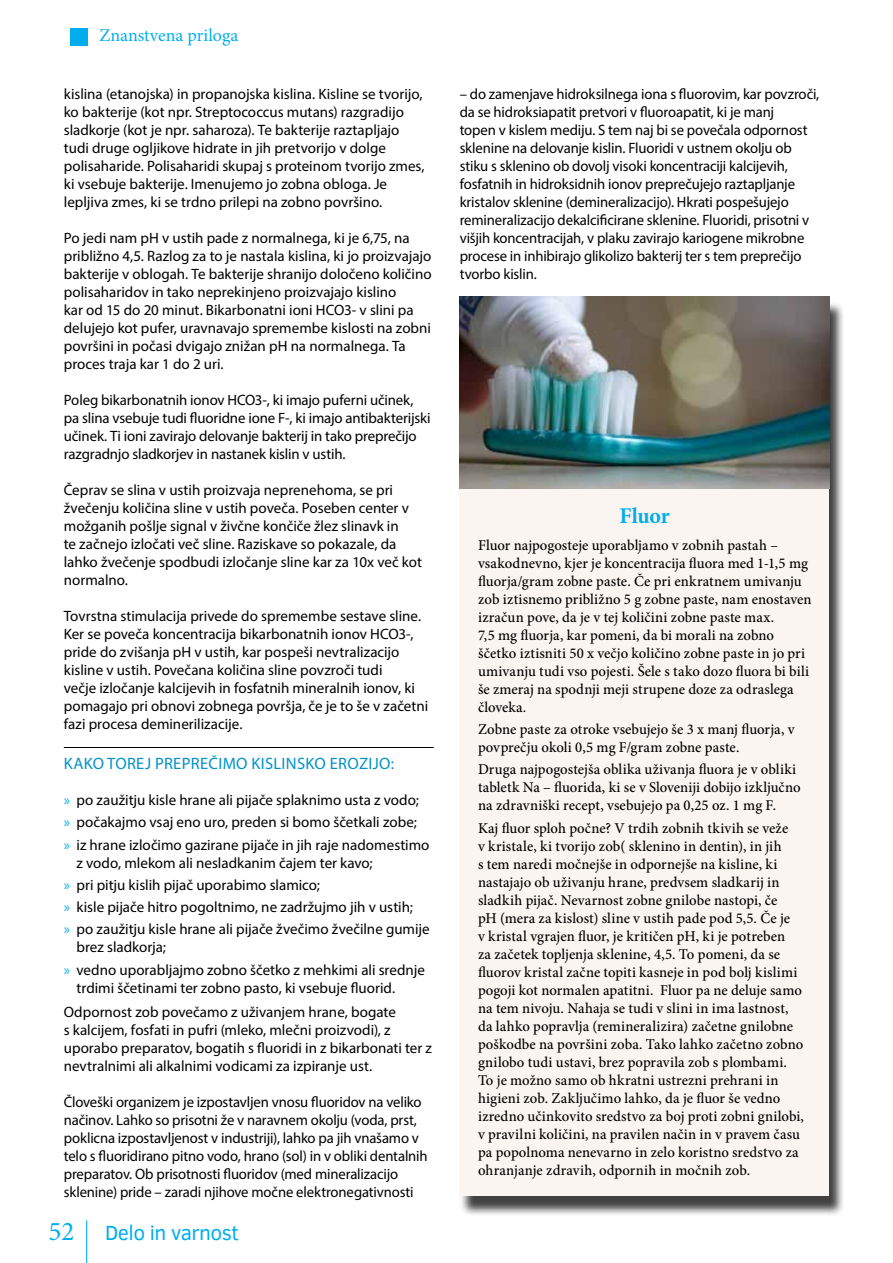
<style>
.page{position:relative;width:893px;height:1263px;background:#fff}
.page>*{position:absolute;margin:0;border:0;box-sizing:border-box;transform-origin:0 0}
.t1{font:700 22.5px "Minion Pro";letter-spacing:-.015em;color:#00aeef}
.t2{font:21px "Clear Sans";letter-spacing:-.025em;color:#00aeef}
.t3{font:18px "Minion Pro";color:#00aeef}
.t4{font:16.5px "Myriad Pro";color:#0092c8}
.t5{font:15px/18px "Myriad Pro";letter-spacing:-.005em;color:#000}
.t6{font:500 15px/18px "Minion Pro";letter-spacing:.005em;color:#000}
.s1{color:#00aeef}
.s2{font-family:"Minion Pro";font-size:27px}
</style>
<div class="page">
<hr style="left:86px;top:1220px;width:1px;height:43px;background:#00aeef">
<div style="left:70px;top:29px;width:17px;height:17px;background:#00aeef"></div>
<hr style="left:64px;top:747px;width:370px;height:1px;background:#000">
<div style="left:459px;top:301px;width:386px;height:915px;background:#000;opacity:.75"></div>
<div style="left:460px;top:297px;width:369px;height:898px;background:#faf5f0"></div>
<img style="left:460px;top:297px;width:370px;height:191px">
<p class="t3" style="left:99px;top:23px;width:140px">Znanstvena priloga</p>
<p class="t5" style="left:64px;top:85px;width:362px">kislina (etanojska) in propanojska kislina. Kisline se tvorijo, ko bakterije (kot npr. Streptococcus mutans) razgradijo sladkorje (kot je npr. saharoza). Te bakterije raztapljajo tudi druge ogljikove hidrate in jih pretvorijo v dolge polisaharide. Polisaharidi skupaj s proteinom tvorijo zmes, ki vsebuje bakterije. Imenujemo jo zobna obloga. Je lepljiva zmes, ki se trdno prilepi na zobno površino.</p>
<p class="t5" style="left:64px;top:229px;width:369px">Po jedi nam pH v ustih pade z normalnega, ki je 6,75, na približno 4,5. Razlog za to je nastala kislina, ki jo proizvajajo bakterije v oblogah. Te bakterije shranijo določeno količino polisaharidov in tako neprekinjeno proizvajajo kislino<br>kar od 15 do 20 minut. Bikarbonatni ioni HCO3- v slini pa delujejo kot pufer, uravnavajo spremembe kislosti na zobni površini in počasi dvigajo znižan pH na normalnega. Ta proces traja kar 1 do 2 uri.</p>
<p class="t5" style="left:64px;top:391px;width:368px">Poleg bikarbonatnih ionov HCO3-, ki imajo puferni učinek, pa slina vsebuje tudi fluoridne ione F-, ki imajo antibakterijski učinek. Ti ioni zavirajo delovanje bakterij in tako preprečijo razgradnjo sladkorjev in nastanek kislin v ustih.</p>
<p class="t5" style="left:64px;top:481px;width:360px">Čeprav se slina v ustih proizvaja neprenehoma, se pri žvečenju količina sline v ustih poveča. Poseben center v možganih pošlje signal v živčne končiče žlez slinavk in<br>te začnejo izločati več sline. Raziskave so pokazale, da lahko žvečenje spodbudi izločanje sline kar za 10x več kot normalno.</p>
<p class="t5" style="left:64px;top:607px;width:366px">Tovrstna stimulacija privede do spremembe sestave sline.<br>Ker se poveča koncentracija bikarbonatnih ionov HCO3-, pride do zvišanja pH v ustih, kar pospeši nevtralizacijo kisline v ustih. Povečana količina sline povzroči tudi<br>večje izločanje kalcijevih in fosfatnih mineralnih ionov, ki pomagajo pri obnovi zobnega površja, če je to še v začetni fazi procesa deminerilizacije.</p>
<p class="t4" style="left:64px;top:754px;width:21px">Kako</p>
<p class="t4" style="left:107px;top:754px;width:10px">torej</p>
<p class="t4" style="left:155px;top:754px;width:11px">preprečimo</p>
<p class="t4" style="left:251px;top:754px;width:10px">kislinsko</p>
<p class="t4" style="left:330px;top:754px;width:10px">erozijo</p>
<p class="t4" style="left:391px;top:754px;width:5px">:</p>
<p class="t5" style="left:64px;top:789px;width:367px;line-height:22.2px"><span class="s1">»</span> po zaužitju kisle hrane ali pijače splaknimo usta z vodo;<br><span class="s1">»</span> počakajmo vsaj eno uro, preden si bomo ščetkali zobe;<br><span class="s1">»</span> iz hrane izločimo gazirane pijače in jih raje nadomestimo</p>
<p class="t5" style="left:64px;top:851px;width:367px;line-height:22.2px;text-indent:13px">z vodo, mlekom ali nesladkanim čajem ter kavo;<br><span class="s1">»</span> pri pitju kislih pijač uporabimo slamico;<br><span class="s1">»</span> kisle pijače hitro pogoltnimo, ne zadržujmo jih v ustih;<br><span class="s1">»</span> po zaužitju kisle hrane ali pijače žvečimo žvečilne gumije</p>
<p class="t5" style="left:64px;top:936px;width:363px;line-height:22.2px;text-indent:13px">brez sladkorja;<br><span class="s1">»</span> vedno uporabljajmo zobno ščetko z mehkimi ali srednje</p>
<p class="t5" style="left:64px;top:975px;width:334px;line-height:24.3px;text-align:right">trdimi ščetinami ter zobno pasto, ki vsebuje fluorid.<br>Odpornost zob povečamo z uživanjem hrane, bogate</p>
<p class="t5" style="left:64px;top:1020px;width:370px">s kalcijem, fosfati in pufri (mleko, mlečni proizvodi), z uporabo preparatov, bogatih s fluoridi in z bikarbonati ter z nevtralnimi ali alkalnimi vodicami za izpiranje ust.</p>
<p class="t5" style="left:64px;top:1093px;width:365px">Človeški organizem je izpostavljen vnosu fluoridov na veliko načinov. Lahko so prisotni že v naravnem okolju (voda, prst, poklicna izpostavljenost v industriji), lahko pa jih vnašamo v telo s fluoridirano pitno vodo, hrano (sol) in v obliki dentalnih preparatov. Ob prisotnosti fluoridov (med mineralizacijo sklenine) pride – zaradi njihove močne elektronegativnosti</p>
<h2 class="t2" style="left:48px;top:1219px;width:192px"><span class="s2">52</span> Delo in varnost</h2>
<p class="t5" style="left:460px;top:85px;width:361px">– do zamenjave hidroksilnega iona s fluorovim, kar povzroči, da se hidroksiapatit pretvori v fluoroapatit, ki je manj<br>topen v kislem mediju. S tem naj bi se povečala odpornost sklenine na delovanje kislin. Fluoridi v ustnem okolju ob stiku s sklenino ob dovolj visoki koncentraciji kalcijevih, fosfatnih in hidroksidnih ionov preprečujejo raztapljanje kristalov sklenine (demineralizacijo). Hkrati pospešujejo remineralizacijo dekalcificirane sklenine. Fluoridi, prisotni v višjih koncentracijah, v plaku zavirajo kariogene mikrobne procese in inhibirajo glikolizo bakterij ter s tem preprečijo tvorbo kislin.</p>
<h1 class="t1" style="left:620px;top:500px;width:52px">Fluor</h1>
<p class="t6" style="left:478px;top:536px;width:335px">Fluor najpogosteje uporabljamo v zobnih pastah – vsakodnevno, kjer je koncentracija fluora med 1-1,5 mg fluorja/gram zobne paste. Če pri enkratnem umivanju zob iztisnemo približno 5 g zobne paste, nam enostaven izračun pove, da je v tej količini zobne paste max.<br>7,5 mg fluorja, kar pomeni, da bi morali na zobno ščetko iztisniti 50 x večjo količino zobne paste in jo pri umivanju tudi vso pojesti. Šele s tako dozo fluora bi bili še zmeraj na spodnji meji strupene doze za odraslega človeka.</p>
<p class="t6" style="left:478px;top:720px;width:318px">Zobne paste za otroke vsebujejo še 3 x manj fluorja, v povprečju okoli 0,5 mg F/gram zobne paste.</p>
<p class="t6" style="left:478px;top:761px;width:324px">Druga najpogostejša oblika uživanja fluora je v obliki tabletk Na – fluorida, ki se v Sloveniji dobijo izključno na zdravniški recept, vsebujejo pa 0,25 oz. 1 mg F.</p>
<p class="t6" style="left:478px;top:819px;width:327px">Kaj fluor sploh počne? V trdih zobnih tkivih se veže<br>v kristale, ki tvorijo zob( sklenino in dentin), in jih<br>s tem naredi močnejše in odpornejše na kisline, ki nastajajo ob uživanju hrane, predvsem sladkarij in sladkih pijač. Nevarnost zobne gnilobe nastopi, če<br>pH (mera za kislost) sline v ustih pade pod 5,5. Če je<br>v kristal vgrajen fluor, je kritičen pH, ki je potreben<br>za začetek topljenja sklenine, 4,5. To pomeni, da se fluorov kristal začne topiti kasneje in pod bolj kislimi pogoji kot normalen apatitni. Fluor pa ne deluje samo na tem nivoju. Nahaja se tudi v slini in ima lastnost, da lahko popravlja (remineralizira) začetne gnilobne poškodbe na površini zoba. Tako lahko začetno zobno gnilobo tudi ustavi, brez popravila zob s plombami.<br>To je možno samo ob hkratni ustrezni prehrani in higieni zob. Zaključimo lahko, da je fluor še vedno izredno učinkovito sredstvo za boj proti zobni gnilobi, v pravilni količini, na pravilen način in v pravem času pa popolnoma nenevarno in zelo koristno sredstvo za ohranjanje zdravih, odpornih in močnih zob.</p>
</div>
